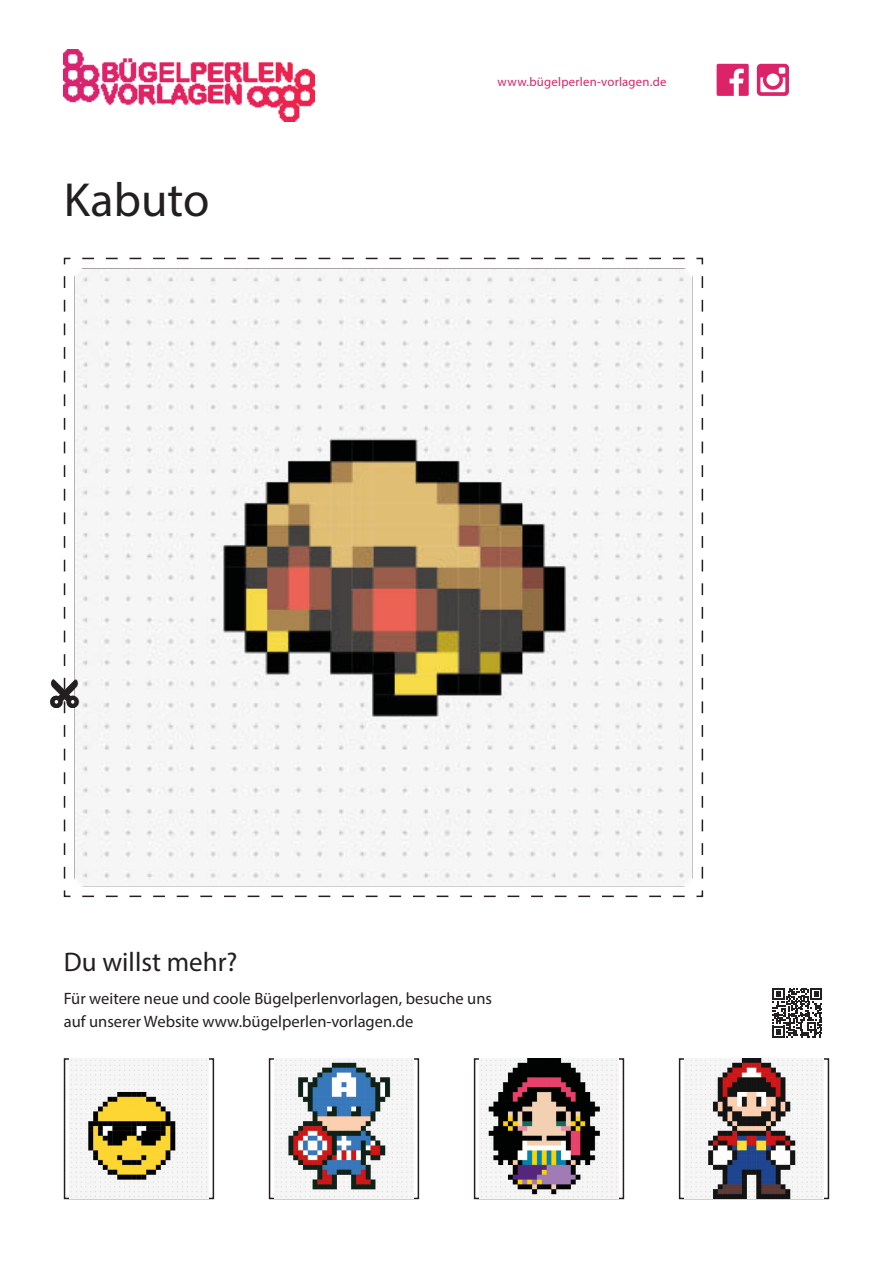
<style>
.page{position:relative;width:893px;height:1263px;background:#fff}
.page>*{position:absolute;margin:0;border:0;box-sizing:border-box;transform-origin:0 0}
.t1{font:48px "Myriad Pro";color:#231f20}
.t2{font:27px "Myriad Pro";color:#231f20}
.t3{font:16.5px/22.5px "Myriad Pro";color:#231f20}
.t4{font:12.75px "Myriad Pro";letter-spacing:.02em;color:#dd2368}
</style>
<div class="page">
<img style="left:63px;top:50px;width:251px;height:71px">
<svg style="left:717px;top:64px;width:32px;height:32px"></svg>
<svg style="left:757px;top:64px;width:32px;height:32px"></svg>
<svg style="left:63px;top:257px;width:641px;height:641px"></svg>
<div style="left:64px;top:1058px;width:150px;height:141px;border:2px solid #231f20"></div>
<div style="left:269px;top:1058px;width:150px;height:141px;border:2px solid #231f20"></div>
<div style="left:474px;top:1058px;width:150px;height:141px;border:2px solid #231f20"></div>
<div style="left:679px;top:1058px;width:150px;height:141px;border:2px solid #231f20"></div>
<svg style="left:772px;top:988px;width:50px;height:50px"></svg>
<img style="left:75px;top:269px;width:617px;height:617px">
<img style="left:69px;top:1059px;width:140px;height:139px">
<img style="left:274px;top:1059px;width:140px;height:139px">
<img style="left:479px;top:1059px;width:140px;height:139px">
<img style="left:684px;top:1059px;width:140px;height:139px">
<svg style="left:63px;top:276px;width:16px;height:608px"></svg>
<p class="t1" style="left:64px;top:170px;width:147px">Kabuto</p>
<p class="t4" style="left:497px;top:74px;width:170px">www.bügelperlen-vorlagen.de</p>
<h2 class="t2" style="left:64px;top:945px;width:175px">Du willst mehr?</h2>
<p class="t3" style="left:64px;top:987px;width:430px">Für weitere neue und coole Bügelperlenvorlagen, besuche uns auf unserer Website www.bügelperlen-vorlagen.de</p>
</div>
